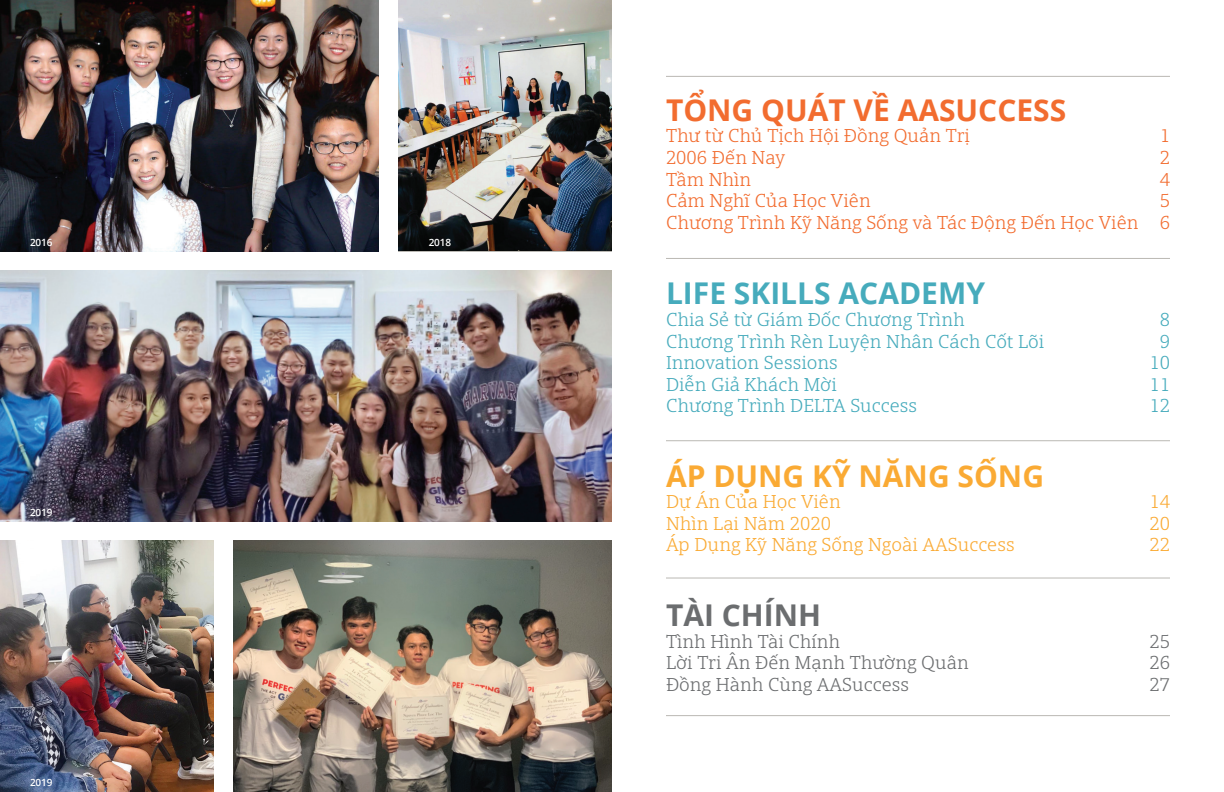
<style>
.page{position:relative;width:1224px;height:792px;background:#fff}
.page>*{position:absolute;margin:0;border:0;box-sizing:border-box;transform-origin:0 0}
.t1{font:700 30px "Open Sans";color:#f26c2f}
.t2{font:700 30px "Open Sans";color:#46abbc}
.t3{font:700 30px "Open Sans";color:#faaa34}
.t4{font:700 30px "Open Sans";color:#6b6d6f}
.t5{font:18px/21.6px "Open Serif";color:#46abbc}
.t6{font:18px/21.6px "Open Serif";color:#f26c2f}
.t7{font:18px/21.6px "Open Serif";color:#6b6d6f}
.t8{font:18px/21.6px "Open Serif";color:#faaa34}
.t9{font:600 10px "Open Sans";letter-spacing:-.01em;color:#fff}
</style>
<div class="page">
<img style="left:234px;top:541px;width:378px;height:251px">
<img style="left:0;top:0;width:379px;height:251px">
<img style="left:399px;top:0;width:213px;height:251px">
<img style="left:0;top:541px;width:213px;height:251px">
<hr style="left:666px;top:76px;width:504px;height:1px;background:#bab8b3">
<hr style="left:666px;top:258px;width:504px;height:1px;background:#bab8b3">
<hr style="left:666px;top:440px;width:504px;height:1px;background:#bab8b3">
<hr style="left:666px;top:578px;width:504px;height:1px;background:#bab8b3">
<hr style="left:666px;top:715px;width:504px;height:1px;background:#bab8b3">
<img style="left:0;top:271px;width:612px;height:250px">
<p class="t9" style="left:30px;top:235px;width:24px">2016</p>
<p class="t9" style="left:30px;top:505px;width:24px">2019</p>
<p class="t9" style="left:30px;top:776px;width:24px">2019</p>
<p class="t9" style="left:429px;top:235px;width:24px">2018</p>
<h1 class="t1" style="left:666px;top:89px;width:402px">TỔNG QUÁT VỀ AASUCCESS</h1>
<p class="t6" style="left:666px;top:125px;width:474px">Thư từ Chủ Tịch Hội Đồng Quản Trị<br>2006 Đến Nay<br>Tầm Nhìn<br>Cảm Nghĩ Của Học Viên<br>Chương Trình Kỹ Năng Sống và Tác Động Đến Học Viên</p>
<p class="t6" style="left:1160px;top:125px;width:12px;text-align:justify">1<br>2<br>4<br>5<br>6</p>
<h1 class="t2" style="left:666px;top:272px;width:321px">LIFE SKILLS ACADEMY</h1>
<p class="t5" style="left:666px;top:308px;width:380px">Chia Sẻ từ Giám Đốc Chương Trình<br>Chương Trình Rèn Luyện Nhân Cách Cốt Lõi<br>Innovation Sessions<br>Diễn Giả Khách Mời<br>Chương Trình DELTA Success</p>
<h1 class="t3" style="left:666px;top:455px;width:380px">ÁP DỤNG KỸ NĂNG SỐNG</h1>
<p class="t8" style="left:666px;top:491px;width:350px">Dự Án Của Học Viên<br>Nhìn Lại Năm 2020<br>Áp Dụng Kỹ Năng Sống Ngoài AASuccess</p>
<h1 class="t4" style="left:666px;top:594px;width:157px">TÀI CHÍNH</h1>
<p class="t7" style="left:666px;top:630px;width:304px">Tình Hình Tài Chính<br>Lời Tri Ân Đến Mạnh Thường Quân<br>Đồng Hành Cùng AASuccess</p>
<p class="t5" style="left:1149px;top:308px;width:22px;text-align:center">8<br>9<br>10<br>11<br>12</p>
<p class="t8" style="left:1149px;top:491px;width:22px;text-align:justify">14<br>20<br>22</p>
<p class="t7" style="left:1149px;top:630px;width:22px;text-align:justify">25<br>26<br>27</p>
</div>
